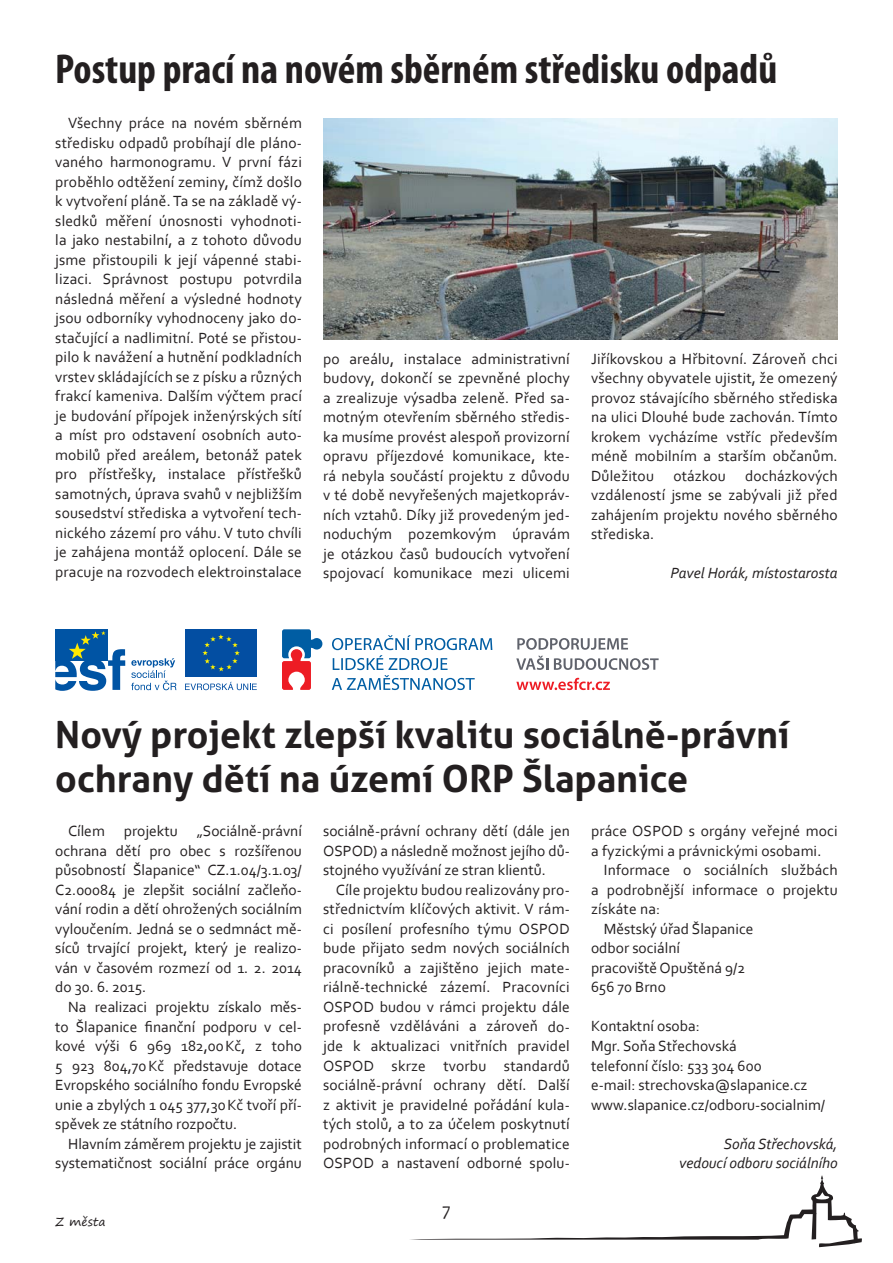
<style>
.page{position:relative;width:893px;height:1263px;background:#fff}
.page>*{position:absolute;margin:0;border:0;box-sizing:border-box;transform-origin:0 0}
.t1{font:700 condensed 42px "Myriad Pro";color:#231f20}
.t2{font:700 37.5px/43.5px "Aller";color:#231f20}
.t3{font:15.45px/19.5px "Corbel";letter-spacing:.01em;color:#231f20;text-align:justify}
.t4{font:italic 15.45px/19.5px "Corbel";color:#231f20;text-align:right}
.t5{font:12px "Segoe Print";color:#231f20}
</style>
<div class="page">
<svg style="left:332px;top:635px;width:160px;height:55px"></svg>
<svg style="left:282px;top:629px;width:40px;height:61px"></svg>
<div style="left:185px;top:629px;width:72px;height:48px;background:#034ea2"></div>
<svg style="left:202px;top:634px;width:38px;height:37px"></svg>
<svg style="left:185px;top:682px;width:72px;height:8px"></svg>
<svg style="left:517px;top:638px;width:111px;height:12px"></svg>
<svg style="left:516px;top:656px;width:32px;height:14px"></svg>
<svg style="left:554px;top:658px;width:105px;height:12px"></svg>
<svg style="left:516px;top:678px;width:94px;height:12px"></svg>
<div style="left:55px;top:629px;width:53px;height:31px;background:#0054a4"></div>
<svg style="left:55px;top:631px;width:70px;height:60px"></svg>
<svg style="left:131px;top:658px;width:46px;height:32px"></svg>
<img style="left:324px;top:118px;width:513px;height:221px">
<svg style="left:410px;top:1175px;width:452px;height:72px"></svg>
<p class="t1" style="left:55px;top:53px;width:724px">Postup prací na novém sběrném středisku odpadů</p>
<p class="t3" style="left:55px;top:115px;width:248px;text-indent:13px">Všechny práce na novém sběrném středisku odpadů probíhají dle pláno&shy;vaného harmonogramu. V první fázi proběhlo odtěžení zeminy, čímž došlo k vytvoření pláně. Ta se na základě vý&shy;sledků měření únosnosti vyhodnoti&shy;la jako nestabilní, a z tohoto důvodu jsme přistoupili k její vápenné stabi&shy;lizaci. Správnost postupu potvrdila následná měření a výsledné hodnoty jsou odborníky vyhodnoceny jako do&shy;stačující a nadlimitní. Poté se přistou&shy;pilo k navážení a hutnění podkladních vrstev skládajících se z písku a různých frakcí kameniva. Dalším výčtem prací je budování přípojek inženýrských sítí a míst pro odstavení osobních auto&shy;mobilů před areálem, betonáž patek pro přístřešky, instalace přístřešků samotných, úprava svahů v nejbližším sousedství střediska a vytvoření tech&shy;nického zázemí pro váhu. V tuto chvíli je zahájena montáž oplocení. Dále se pracuje na rozvodech elektroinstalace</p>
<p class="t3" style="left:323px;top:350px;width:248px">po areálu, instalace administrativní budovy, dokončí se zpevněné plochy a zrealizuje výsadba zeleně. Před sa&shy;motným otevřením sběrného středis&shy;ka musíme provést alespoň provizorní opravu příjezdové komunikace, kte&shy;rá nebyla součástí projektu z důvodu v té době nevyřešených majetkopráv&shy;ních vztahů. Díky již provedeným jed&shy;noduchým pozemkovým úpravám je otázkou časů budoucích vytvoření spojovací komunikace mezi ulicemi</p>
<p class="t3" style="left:591px;top:350px;width:248px">Jiříkovskou a Hřbitovní. Zároveň chci všechny obyvatele ujistit, že omezený provoz stávajícího sběrného střediska na ulici Dlouhé bude zachován. Tímto krokem vycházíme vstříc především méně mobilním a starším občanům.<br>Důležitou</p>
<p class="t3" style="left:591px;top:467px;width:248px;text-indent:154px">docházkových vzdáleností jsme se zabývali již před zahájením projektu nového sběrného střediska.</p>
<p class="t4" style="left:670px;top:565px;width:169px">Pavel Horák, místostarosta</p>
<p class="t3" style="left:673px;top:467px;width:54px">otázkou</p>
<p class="t2" style="left:55px;top:714px;width:736px">Nový projekt zlepší kvalitu sociálně-právní ochrany dětí na území ORP Šlapanice</p>
<p class="t3" style="left:68px;top:823px;width:235px">Cílem projektu „Sociálně-právní</p>
<p class="t3" style="left:55px;top:842px;width:248px">ochrana dětí pro obec s rozšířenou</p>
<p class="t3" style="left:55px;top:862px;width:248px">působností Šlapanice“ CZ.1.04/3.1.03/</p>
<p class="t3" style="left:55px;top:881px;width:248px">C2.00084 je zlepšit sociální začleňo-</p>
<p class="t3" style="left:55px;top:901px;width:248px">vání rodin a dětí ohrožených sociálním</p>
<p class="t3" style="left:55px;top:920px;width:248px">vyloučením. Jedná se o sedmnáct mě-</p>
<p class="t3" style="left:55px;top:940px;width:248px">síců trvající projekt, který je realizo-</p>
<p class="t3" style="left:55px;top:959px;width:248px">ván v časovém rozmezí od 1. 2. 2014</p>
<p class="t3" style="left:55px;top:979px;width:92px">do 30. 6. 2015.</p>
<p class="t3" style="left:68px;top:998px;width:235px">Na realizaci projektu získalo měs-</p>
<p class="t3" style="left:55px;top:1018px;width:248px">to Šlapanice finanční podporu v cel-</p>
<p class="t3" style="left:55px;top:1037px;width:248px">kové výši 6 969 182,00 Kč, z toho</p>
<p class="t3" style="left:55px;top:1057px;width:248px">5 923 804,70 Kč představuje dotace</p>
<p class="t3" style="left:55px;top:1076px;width:248px">Evropského sociálního fondu Evropské</p>
<p class="t3" style="left:55px;top:1096px;width:248px">unie a zbylých 1 045 377,30 Kč tvoří pří-</p>
<p class="t3" style="left:55px;top:1115px;width:183px">spěvek ze státního rozpočtu.</p>
<p class="t3" style="left:68px;top:1135px;width:235px">Hlavním záměrem projektu je zajistit</p>
<p class="t3" style="left:55px;top:1154px;width:248px">systematičnost sociální práce orgánu</p>
<p class="t3" style="left:323px;top:823px;width:248px">sociálně-právní ochrany dětí (dále jen</p>
<p class="t3" style="left:323px;top:842px;width:248px">OSPOD) a následně možnost jejího dů-</p>
<p class="t3" style="left:323px;top:862px;width:224px">stojného využívání ze stran klientů.</p>
<p class="t3" style="left:336px;top:881px;width:235px">Cíle projektu budou realizovány pro-</p>
<p class="t3" style="left:323px;top:901px;width:248px">střednictvím klíčových aktivit. V rám-</p>
<p class="t3" style="left:323px;top:920px;width:248px">ci posílení profesního týmu OSPOD</p>
<p class="t3" style="left:323px;top:940px;width:248px">bude přijato sedm nových sociálních</p>
<p class="t3" style="left:323px;top:959px;width:248px">pracovníků a zajištěno jejich mate-</p>
<p class="t3" style="left:323px;top:979px;width:248px">riálně-technické zázemí. Pracovníci</p>
<p class="t3" style="left:323px;top:998px;width:248px">OSPOD budou v rámci projektu dále</p>
<p class="t3" style="left:323px;top:1018px;width:248px">profesně vzděláváni a zároveň do-</p>
<p class="t3" style="left:323px;top:1037px;width:248px">jde k aktualizaci vnitřních pravidel</p>
<p class="t3" style="left:323px;top:1057px;width:248px">OSPOD skrze tvorbu standardů</p>
<p class="t3" style="left:323px;top:1076px;width:248px">sociálně-právní ochrany dětí. Další</p>
<p class="t3" style="left:323px;top:1096px;width:248px">z aktivit je pravidelné pořádání kula-</p>
<p class="t3" style="left:323px;top:1115px;width:248px">tých stolů, a to za účelem poskytnutí</p>
<p class="t3" style="left:323px;top:1135px;width:248px">podrobných informací o problematice</p>
<p class="t3" style="left:323px;top:1154px;width:248px">OSPOD a nastavení odborné spolu-</p>
<p class="t3" style="left:591px;top:823px;width:248px">práce OSPOD s orgány veřejné moci</p>
<p class="t3" style="left:591px;top:842px;width:232px">a fyzickými a právnickými osobami.</p>
<p class="t3" style="left:604px;top:862px;width:235px">Informace o sociálních službách</p>
<p class="t3" style="left:591px;top:881px;width:248px">a podrobnější informace o projektu</p>
<p class="t3" style="left:591px;top:901px;width:71px">získáte na:</p>
<p class="t3" style="left:604px;top:920px;width:151px">Městský úřad Šlapanice</p>
<p class="t3" style="left:591px;top:940px;width:91px">odbor sociální</p>
<p class="t3" style="left:591px;top:959px;width:156px">pracoviště Opuštěná 9/2</p>
<p class="t3" style="left:591px;top:979px;width:76px">656 70 Brno</p>
<p class="t3" style="left:591px;top:1018px;width:236px;text-align:left">Kontaktní osoba:<br>Mgr. Soňa Střechovská<br>telefonní číslo: 533 304 600<br>e-mail: strechovska@slapanice.cz www.slapanice.cz/odboru-socialnim/</p>
<p class="t4" style="left:679px;top:1135px;width:160px">Soňa Střechovská, vedoucí odboru sociálního</p>
<p class="t5" style="left:55px;top:1211px;width:52px">Z města</p>
</div>
